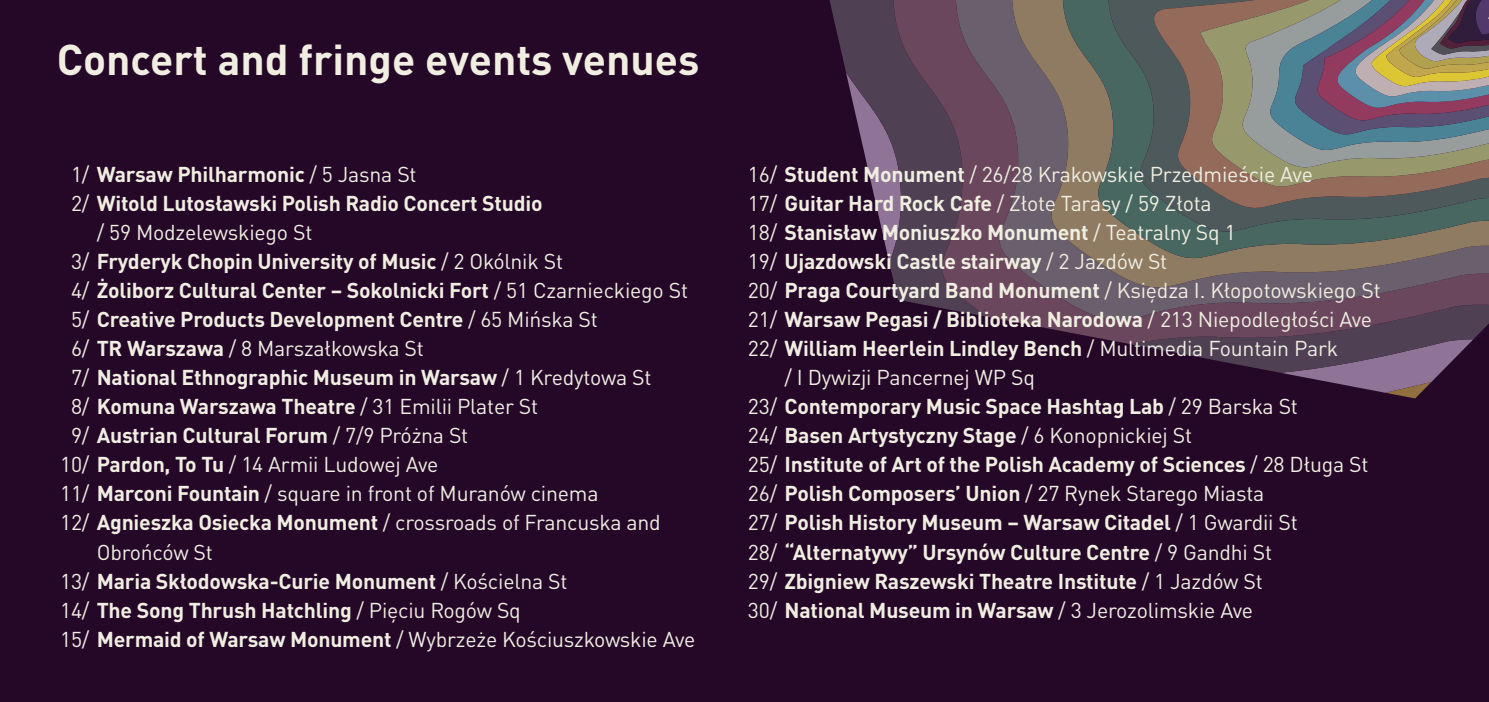
<style>
.page{position:relative;width:1489px;height:702px;background:#fff}
.page>*{position:absolute;margin:0;border:0;box-sizing:border-box;transform-origin:0 0}
.t1{font:700 42.5px "DIN Pro";color:#efeee1}
.t2{font:700 21.25px "DIN Pro";letter-spacing:-.01em;color:#efeee1}
.t3{font:21.25px "DIN Pro";letter-spacing:-.01em;color:#efeee1}
.s1{font-weight:400}
.s2{font-weight:700}
</style>
<div class="page">
<div style="left:0;top:0;width:1488px;height:702px;background:#250728"></div>
<svg style="left:1131px;top:344px;width:338px;height:54px"></svg>
<svg style="left:829px;top:0;width:64px;height:278px"></svg>
<svg style="left:893px;top:0;width:590px;height:344px;fill:#4f4053"></svg>
<svg style="left:955px;top:0;width:533px;height:329px;background:#65495d"></svg>
<svg style="left:1011px;top:0;width:477px;height:296px;background:#716268"></svg>
<svg style="left:1062px;top:0;width:426px;height:266px;background:#7e7263"></svg>
<svg style="left:1069px;top:0;width:155px;height:239px;background:#696f60"></svg>
<svg style="left:1124px;top:0;width:100px;height:214px;background:#4a605d"></svg>
<svg style="left:1149px;top:0;width:75px;height:192px;background:#5c5c5a"></svg>
<svg style="left:1184px;top:0;width:40px;height:172px;background:#8c695b"></svg>
<svg style="left:1209px;top:0;width:15px;height:154px;background:#927b61"></svg>
<svg style="left:1224px;top:0;width:264px;height:243px;background:#7b7a73"></svg>
<h1 class="t1" style="left:57px;top:24px;width:644px">Concert and fringe events venues</h1>
<p class="t2" style="left:71px;top:157px;width:347px"><span class="s1">1/</span> Warsaw Philharmonic <span class="s1">/ 5 Jasna St</span></p>
<p class="t2" style="left:71px;top:186px;width:473px"><span class="s1">2/</span> Witold Lutosławski Polish Radio Concert Studio</p>
<p class="t3" style="left:97px;top:216px;width:217px">/ 59 Modzelewskiego St</p>
<p class="t2" style="left:71px;top:244px;width:493px"><span class="s1">3/</span> Fryderyk Chopin University of Music <span class="s1">/ 2 Okólnik St</span></p>
<p class="t2" style="left:71px;top:273px;width:618px"><span class="s1">4/</span> Żoliborz Cultural Center – Sokolnicki Fort <span class="s1">/ 51 Czarnieckiego St</span></p>
<p class="t2" style="left:71px;top:302px;width:528px"><span class="s1">5/</span> Creative Products Development Centre <span class="s1">/ 65 Mińska St</span></p>
<p class="t3" style="left:71px;top:332px;width:354px">6/ <span class="s2">TR Warszawa</span> / 8 Marszałkowska St</p>
<p class="t2" style="left:71px;top:360px;width:582px"><span class="s1">7/</span> National Ethnographic Museum in Warsaw <span class="s1">/ 1 Kredytowa St</span></p>
<p class="t2" style="left:71px;top:389px;width:468px"><span class="s1">8/</span> Komuna Warszawa Theatre <span class="s1">/ 31 Emilii Plater St</span></p>
<p class="t2" style="left:71px;top:418px;width:399px"><span class="s1">9/</span> Austrian Cultural Forum <span class="s1">/ 7/9 Próżna St</span></p>
<p class="t3" style="left:60px;top:448px;width:380px">10/ <span class="s2">Pardon, To Tu</span> / 14 Armii Ludowej Ave</p>
<p class="t3" style="left:60px;top:477px;width:540px">11/ <span class="s2">Marconi Fountain</span> / square in front of Muranów cinema</p>
<p class="t3" style="left:60px;top:506px;width:602px">12/ <span class="s2">Agnieszka Osiecka Monument</span> / crossroads of Francuska and</p>
<p class="t3" style="left:97px;top:535px;width:118px">Obrońców St</p>
<p class="t2" style="left:60px;top:563px;width:509px"><span class="s1">13/</span> Maria Skłodowska-Curie Monument <span class="s1">/ Kościelna St</span></p>
<p class="t2" style="left:60px;top:592px;width:462px"><span class="s1">14/</span> The Song Thrush Hatchling <span class="s1">/ Pięciu Rogów Sq</span></p>
<p class="t3" style="left:60px;top:622px;width:637px">15/ <span class="s2">Mermaid of Warsaw Monument</span> / Wybrzeże Kościuszkowskie Ave</p>
<p class="t3" style="left:747px;top:158px;width:566px">16/ <span class="s2">Student Monument</span> / 26/28 Krakowskie Przedmieście Ave</p>
<p class="t3" style="left:747px;top:187px;width:465px">17/ <span class="s2">Guitar Hard Rock Cafe</span> / Złote Tarasy / 59 Złota</p>
<p class="t2" style="left:747px;top:215px;width:489px"><span class="s1">18/</span> Stanisław Moniuszko Monument <span class="s1">/ Teatralny Sq 1</span></p>
<p class="t2" style="left:747px;top:244px;width:421px"><span class="s1">19/</span> Ujazdowski Castle stairway <span class="s1">/ 2 Jazdów St</span></p>
<p class="t3" style="left:747px;top:274px;width:634px">20/ <span class="s2">Praga Courtyard Band Monument</span> / Księdza I. Kłopotowskiego St</p>
<p class="t2" style="left:747px;top:302px;width:626px"><span class="s1">21/</span> Warsaw Pegasi / Biblioteka Narodowa <span class="s1">/ 213 Niepodległości Ave</span></p>
<p class="t2" style="left:747px;top:331px;width:591px"><span class="s1">22/</span> William Heerlein Lindley Bench <span class="s1">/ Multimedia Fountain Park</span></p>
<p class="t3" style="left:784px;top:361px;width:252px">/ I Dywizji Pancernej WP Sq</p>
<p class="t2" style="left:747px;top:389px;width:551px"><span class="s1">23/</span> Contemporary Music Space Hashtag Lab <span class="s1">/ 29 Barska St</span></p>
<p class="t2" style="left:747px;top:418px;width:445px"><span class="s1">24/</span> Basen Artystyczny Stage <span class="s1">/ 6 Konopnickiej St</span></p>
<p class="t2" style="left:747px;top:447px;width:622px"><span class="s1">25/</span> Institute of Art of the Polish Academy of Sciences <span class="s1">/ 28 Długa St</span></p>
<p class="t3" style="left:747px;top:477px;width:518px">26/ <span class="s2">Polish Composers’ Union</span> / 27 Rynek Starego Miasta</p>
<p class="t2" style="left:747px;top:505px;width:551px"><span class="s1">27/</span> Polish History Museum – Warsaw Citadel <span class="s1">/ 1 Gwardii St</span></p>
<p class="t2" style="left:747px;top:534px;width:526px"><span class="s1">28/</span> “Alternatywy” Ursynów Culture Centre <span class="s1">/ 9 Gandhi St</span></p>
<p class="t2" style="left:747px;top:563px;width:516px"><span class="s1">29/</span> Zbigniew Raszewski Theatre Institute <span class="s1">/ 1 Jazdów St</span></p>
<p class="t2" style="left:747px;top:592px;width:506px"><span class="s1">30/</span> National Museum in Warsaw <span class="s1">/ 3 Jerozolimskie Ave</span></p>
</div>
